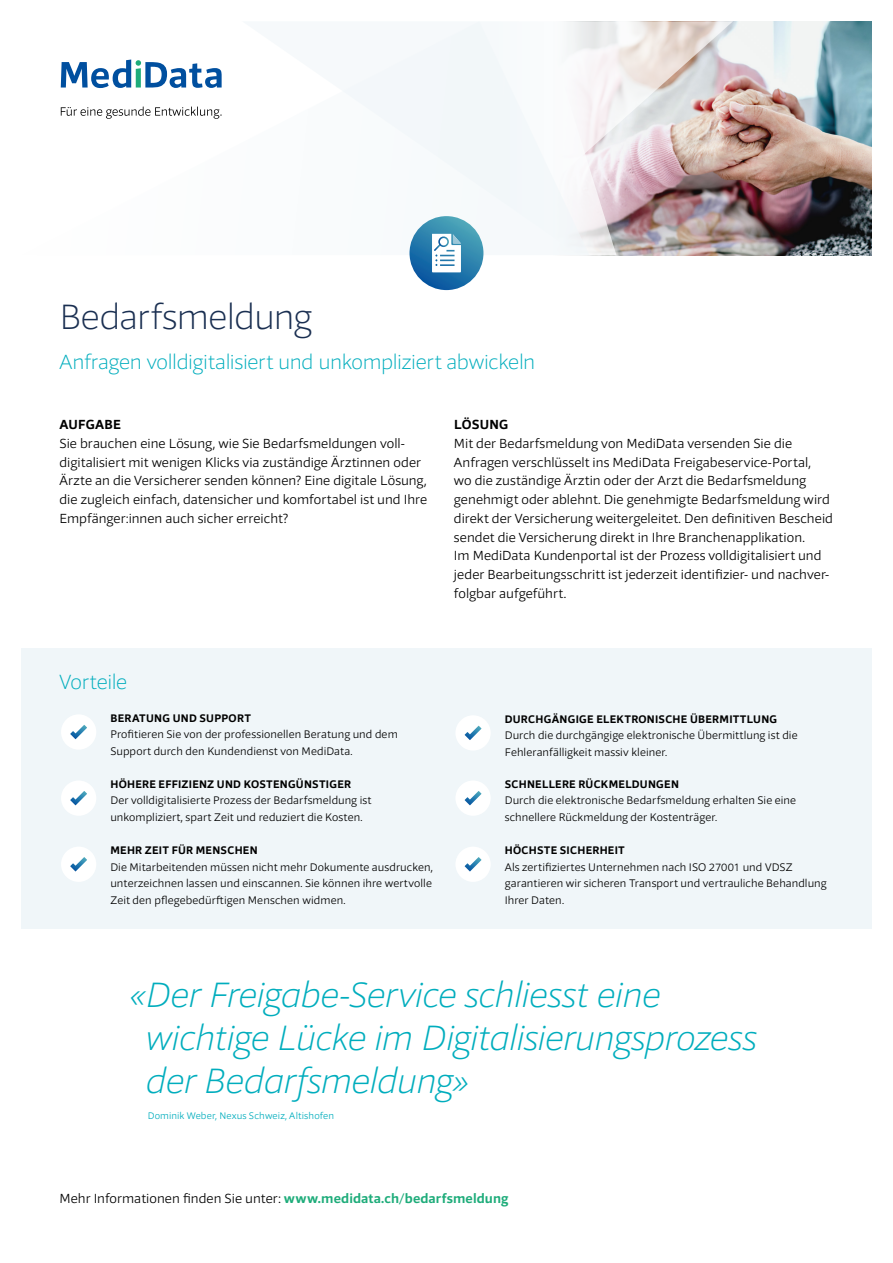
<style>
.page{position:relative;width:893px;height:1263px;background:#fff}
.page>*{position:absolute;margin:0;border:0;box-sizing:border-box;transform-origin:0 0}
.t1{font:italic 200 36px/43.2px "Foro Sans";letter-spacing:-.015em;color:#00adbd}
.t2{font:200 36px "Foro Sans";letter-spacing:-.015em;color:#1a2f51}
.t3{font:200 21px "Foro Sans";letter-spacing:-.015em;color:#00adbd}
.t4{font:300 13.5px/18.8px "Foro Sans";letter-spacing:.005em;color:#000}
.t5{font:700 13.5px "Foro Sans";letter-spacing:.015em;color:#000}
.t6{font:300 11.25px/16.5px "Foro Sans";letter-spacing:.01em;color:#000}
.t7{font:700 11.25px "Foro Sans";letter-spacing:.025em;color:#000}
.t8{font:300 9.75px "Foro Sans";letter-spacing:.015em;color:#00adbd}
.s1{font-weight:700;color:#1eac7a}
</style>
<div class="page">
<img style="left:733px;top:21px;width:139px;height:234px">
<img style="left:651px;top:21px;width:82px;height:234px">
<svg style="left:589px;top:21px;width:62px;height:234px"></svg>
<svg style="left:60px;top:21px;width:529px;height:234px"></svg>
<div style="left:21px;top:649px;width:851px;height:280px;background:#f0f6f9"></div>
<div style="left:60px;top:780px;width:37px;height:36px;background:#fff;border-radius:50%"></div>
<div style="left:60px;top:779px;width:38px;height:38px;border:2px solid #f0f6f9;border-radius:50%"></div>
<svg style="left:70px;top:791px;width:17px;height:14px"></svg>
<div style="left:455px;top:714px;width:36px;height:37px;background:#fff;border-radius:50%"></div>
<div style="left:454px;top:714px;width:38px;height:38px;border:2px solid #f0f6f9;border-radius:50%"></div>
<svg style="left:465px;top:726px;width:16px;height:14px"></svg>
<div style="left:455px;top:780px;width:36px;height:36px;background:#fff;border-radius:50%"></div>
<div style="left:454px;top:779px;width:38px;height:38px;border:2px solid #f0f6f9;border-radius:50%"></div>
<svg style="left:465px;top:791px;width:16px;height:14px"></svg>
<div style="left:455px;top:846px;width:36px;height:37px;background:#fff;border-radius:50%"></div>
<div style="left:454px;top:845px;width:38px;height:38px;border:2px solid #f0f6f9;border-radius:50%"></div>
<svg style="left:465px;top:857px;width:16px;height:14px"></svg>
<div style="left:60px;top:714px;width:37px;height:36px;background:#fff;border-radius:50%"></div>
<div style="left:60px;top:713px;width:38px;height:38px;border:2px solid #f0f6f9;border-radius:50%"></div>
<svg style="left:70px;top:725px;width:17px;height:14px"></svg>
<div style="left:60px;top:846px;width:37px;height:37px;background:#fff;border-radius:50%"></div>
<div style="left:60px;top:845px;width:38px;height:38px;border:2px solid #f0f6f9;border-radius:50%"></div>
<svg style="left:70px;top:857px;width:17px;height:14px"></svg>
<svg style="left:61px;top:60px;width:161px;height:28px"></svg>
<svg style="left:61px;top:107px;width:161px;height:12px"></svg>
<svg style="left:409px;top:216px;width:74px;height:74px"></svg>
<h1 class="t2" style="left:60px;top:295px;width:254px">Bedarfsmeldung</h1>
<h2 class="t3" style="left:60px;top:349px;width:477px">Anfragen volldigitalisiert und unkompliziert abwickeln</h2>
<p class="t5" style="left:60px;top:416px;width:63px">AUFGABE</p>
<p class="t4" style="left:60px;top:434px;width:369px">Sie brauchen eine Lösung, wie Sie Bedarfsmeldungen voll&shy;digitalisiert mit wenigen Klicks via zuständige Ärztinnen oder Ärzte an die Versicherer senden können? Eine digitale Lösung, die zugleich einfach, datensicher und komfortabel ist und Ihre Empfänger:innen auch sicher erreicht?</p>
<p class="t5" style="left:454px;top:416px;width:56px">LÖSUNG</p>
<p class="t4" style="left:454px;top:434px;width:381px">Mit der Bedarfsmeldung von MediData versenden Sie die Anfragen verschlüsselt ins MediData Freigabeservice-Portal,<br>wo die zuständige Ärztin oder der Arzt die Bedarfsmeldung genehmigt oder ablehnt. Die genehmigte Bedarfsmeldung wird direkt der Versicherung weitergeleitet. Den definitiven Bescheid sendet die Versicherung direkt in Ihre Branchenapplikation.<br>Im MediData Kundenportal ist der Prozess volldigitalisiert und jeder Bearbeitungsschritt ist jederzeit identifizier- und nachver&shy;folgbar aufgeführt.</p>
<h2 class="t3" style="left:60px;top:668px;width:69px">Vorteile</h2>
<p class="t7" style="left:110px;top:711px;width:142px">BERATUNG UND SUPPORT</p>
<p class="t6" style="left:110px;top:726px;width:289px">Profitieren Sie von der professionellen Beratung und dem<br>Support durch den Kundendienst von MediData.</p>
<p class="t7" style="left:110px;top:777px;width:242px">HÖHERE EFFIZIENZ UND KOSTENGÜNSTIGER</p>
<p class="t6" style="left:110px;top:792px;width:263px">Der volldigitalisierte Prozess der Bedarfsmeldung ist unkompliziert, spart Zeit und reduziert die Kosten.</p>
<p class="t7" style="left:110px;top:843px;width:149px">MEHR ZEIT FÜR MENSCHEN</p>
<p class="t6" style="left:110px;top:858px;width:324px;text-align:justify">Die Mitarbeitenden müssen nicht mehr Dokumente ausdrucken, unterzeichnen lassen und einscannen. Sie können ihre wertvolle Zeit den pflegebedürftigen Menschen widmen.</p>
<p class="t7" style="left:505px;top:711px;width:274px">DURCHGÄNGIGE ELEKTRONISCHE ÜBERMITTLUNG</p>
<p class="t6" style="left:505px;top:727px;width:294px">Durch die durchgängige elektronische Übermittlung ist die<br>Fehleranfälligkeit massiv kleiner.</p>
<p class="t7" style="left:505px;top:777px;width:176px">SCHNELLERE RÜCKMELDUNGEN</p>
<p class="t6" style="left:505px;top:792px;width:293px">Durch die elektronische Bedarfsmeldung erhalten Sie eine schnellere Rückmeldung der Kostenträger.</p>
<p class="t7" style="left:505px;top:843px;width:122px">HÖCHSTE SICHERHEIT</p>
<p class="t6" style="left:505px;top:858px;width:323px">Als zertifiziertes Unternehmen nach ISO 27001 und VDSZ garantieren wir sicheren Transport und vertrauliche Behandlung<br>Ihrer Daten.</p>
<h1 class="t1" style="left:146px;top:973px;width:612px;text-indent:-17px">«Der Freigabe-Service schliesst eine wichtige Lücke im Digitalisierungsprozess der Bedarfsmeldung»</h1>
<p class="t8" style="left:148px;top:1109px;width:188px">Dominik Weber, Nexus Schweiz, Altishofen</p>
<p class="t4" style="left:60px;top:1189px;width:450px">Mehr Informationen finden Sie unter: <span class="s1">www.medidata.ch/bedarfsmeldung</span></p>
</div>
